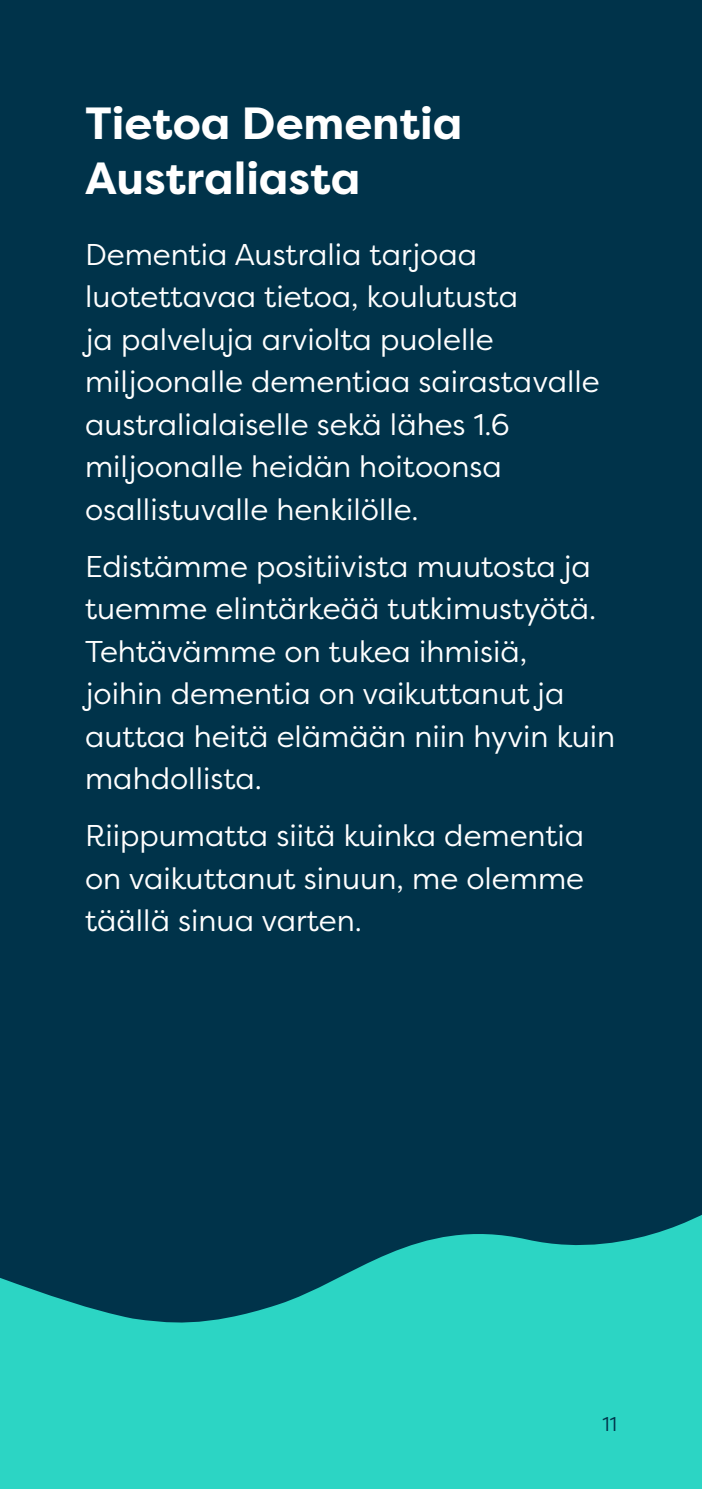
<style>
.page{position:relative;width:702px;height:1489px;background:#fff}
.page>*{position:absolute;margin:0;border:0;box-sizing:border-box;transform-origin:0 0}
.t1{font:700 45px/55px "Filson Pro";color:#fff}
.t2{font:30px/42.5px "Filson Pro";color:#fff}
.t3{font:20px "Filson Pro";color:#00334a}
</style>
<div class="page">
<div style="left:0;top:1166px;width:702px;height:322px;background:#2cd5c4"></div>
<div style="left:1px;top:0;width:701px;height:1323px;background:#00334a"></div>
<img style="left:0;top:0;width:1px;height:1488px">
<h1 class="t1" style="left:85px;top:96px;width:379px">Tietoa Dementia<br>Australiasta</h1>
<p class="t2" style="left:85px;top:232px;width:516px">Dementia Australia tarjoaa luotettavaa tietoa, koulutusta<br>ja palveluja arviolta puolelle miljoonalle dementiaa sairastavalle australialaiselle sekä lähes 1.6 miljoonalle heidän hoitoonsa osallistuvalle henkilölle.</p>
<p class="t2" style="left:85px;top:544px;width:531px">Edistämme positiivista muutosta ja tuemme elintärkeää tutkimustyötä.<br>Tehtävämme on tukea ihmisiä,<br>joihin dementia on vaikuttanut ja auttaa heitä elämään niin hyvin kuin mahdollista.</p>
<p class="t2" style="left:85px;top:813px;width:500px;text-align:justify">Riippumatta siitä kuinka dementia on vaikuttanut sinuun, me olemme täällä sinua varten.</p>
<p class="t3" style="left:602px;top:1410px;width:16px">11</p>
</div>
